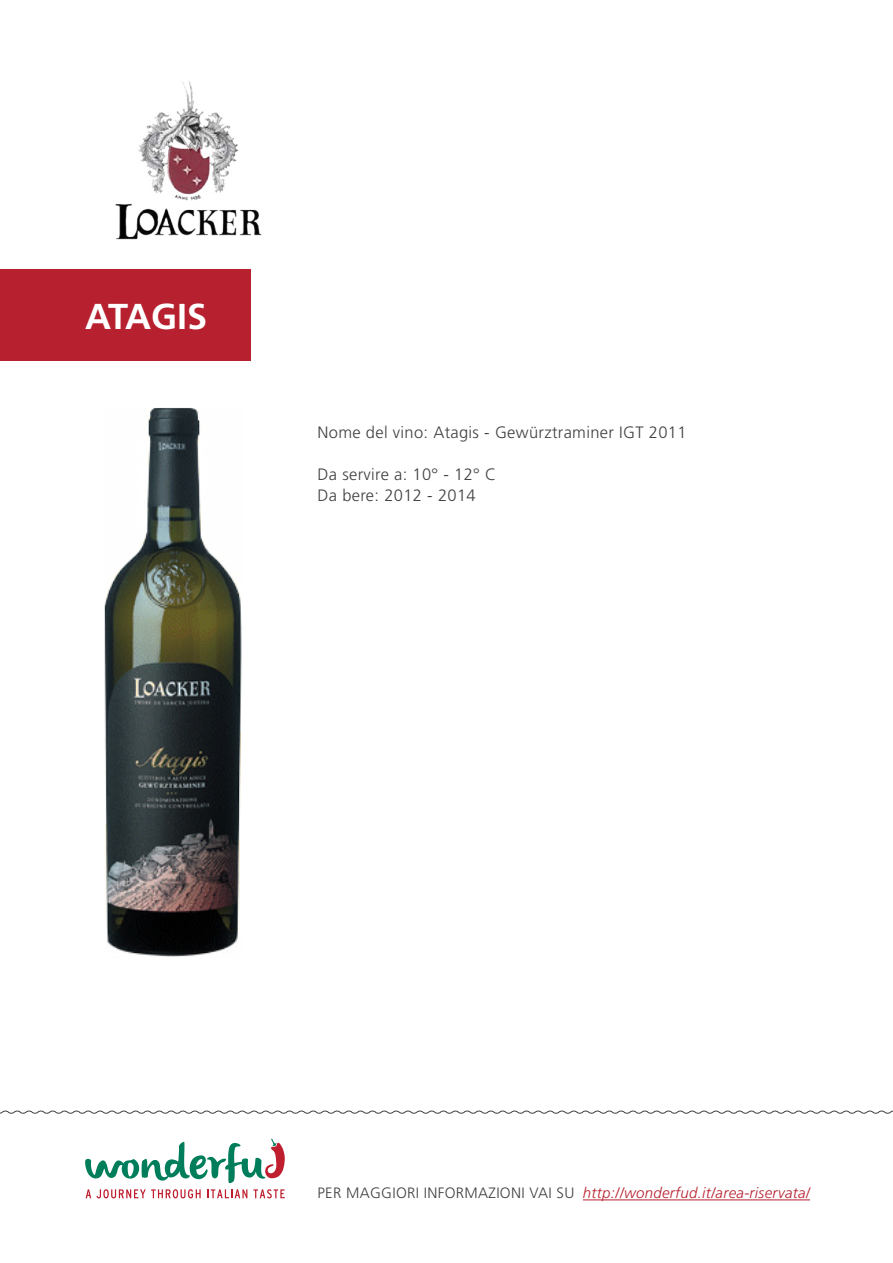
<style>
.page{position:relative;width:893px;height:1263px;background:#fff}
.page>*{position:absolute;margin:0;border:0;box-sizing:border-box;transform-origin:0 0}
.t1{font:700 36px "Frutiger";letter-spacing:-.04em;color:#fff}
.t2{font:300 16.5px/21px "Frutiger";letter-spacing:.02em;color:#414042}
.t3{font:italic 300 15px "Frutiger";letter-spacing:.02em;color:#b7202e}
.s1{font-style:normal;color:#414042}
</style>
<div class="page">
<svg style="left:85px;top:1138px;width:200px;height:45px"></svg>
<svg style="left:86px;top:1189px;width:115px;height:9px"></svg>
<svg style="left:207px;top:1189px;width:40px;height:9px"></svg>
<svg style="left:253px;top:1189px;width:32px;height:9px"></svg>
<svg style="left:0;top:1110px;width:893px;height:4px"></svg>
<hr style="left:583px;top:1199px;width:227px;height:1px;background:#b7202e">
<div style="left:0;top:269px;width:250px;height:92px;background:#b7202e"></div>
<img style="left:104px;top:408px;width:138px;height:549px">
<img style="left:115px;top:81px;width:147px;height:159px">
<h1 class="t1" style="left:85px;top:295px;width:124px">Atagis</h1>
<p class="t2" style="left:317px;top:422px;width:371px">Nome del vino: Atagis - Gewürztraminer IGT 2011</p>
<p class="t2" style="left:317px;top:464px;width:180px">Da servire a: 10° - 12° C<br>Da bere: 2012 - 2014</p>
<p class="t3" style="left:317px;top:1185px;width:494px"><span class="s1">Per maggiori informazioni vai su</span> http://wonderfud.it/area-riservata/</p>
</div>
